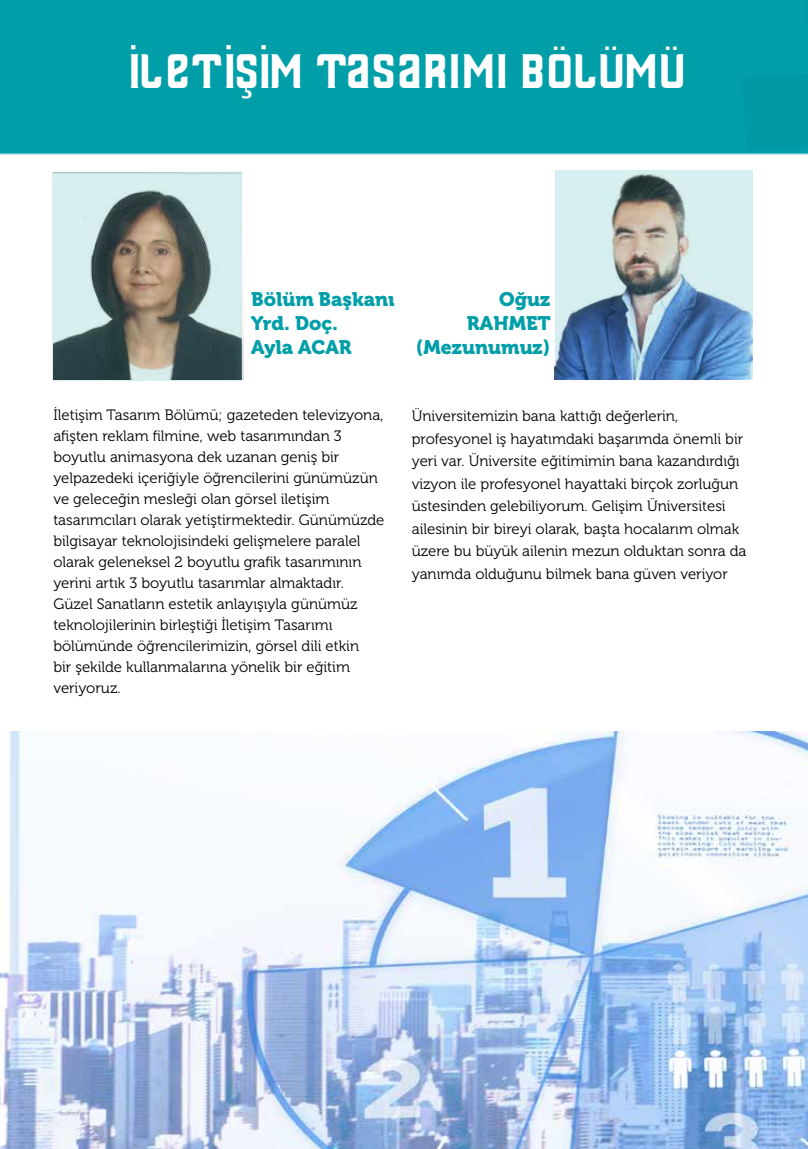
<style>
.page{position:relative;width:808px;height:1149px;background:#fff}
.page>*{position:absolute;margin:0;border:0;box-sizing:border-box;transform-origin:0 0}
.t1{font:45px "Thailandesa";letter-spacing:.01em;color:#fff}
.t2{font:19.5px/24px "Museo 900";color:#009ea9}
.t3{font:15px/21px "Museo 300";color:#000}
</style>
<div class="page">
<div style="left:0;top:0;width:808px;height:154px;background:#009ea9"></div>
<img style="left:0;top:731px;width:808px;height:417px">
<svg style="left:53px;top:172px;width:189px;height:208px"></svg>
<img style="left:555px;top:171px;width:198px;height:208px">
<h1 class="t1" style="left:128px;top:45px;width:557px">İLETİŞİM TASARIMI BÖLÜMÜ</h1>
<h2 class="t2" style="left:251px;top:287px;width:145px">Bölüm Başkanı<br>Yrd. Doç.<br>Ayla ACAR</h2>
<h2 class="t2" style="left:416px;top:287px;width:136px;text-align:right">Oğuz<br>RAHMET (Mezunumuz)</h2>
<p class="t3" style="left:53px;top:404px;width:333px">İletişim Tasarım Bölümü; gazeteden televizyona, afişten reklam filmine, web tasarımından 3 boyutlu animasyona dek uzanan geniş bir yelpazedeki içeriğiyle öğrencilerini günümüzün ve geleceğin mesleği olan görsel iletişim tasarımcıları olarak yetiştirmektedir. Günümüzde bilgisayar teknolojisindeki gelişmelere paralel olarak geleneksel 2 boyutlu grafik tasarımının yerini artık 3 boyutlu tasarımlar almaktadır.<br>Güzel Sanatların estetik anlayışıyla günümüz teknolojilerinin birleştiği İletişim Tasarımı bölümünde öğrencilerimizin, görsel dili etkin<br>bir şekilde kullanmalarına yönelik bir eğitim veriyoruz.</p>
<p class="t3" style="left:412px;top:405px;width:336px;line-height:22.5px">Üniversitemizin bana kattığı değerlerin, profesyonel iş hayatımdaki başarımda önemli bir yeri var. Üniversite eğitimimin bana kazandırdığı vizyon ile profesyonel hayattaki birçok zorluğun üstesinden gelebiliyorum. Gelişim Üniversitesi ailesinin bir bireyi olarak, başta hocalarım olmak üzere bu büyük ailenin mezun olduktan sonra da yanımda olduğunu bilmek bana güven veriyor</p>
</div>
